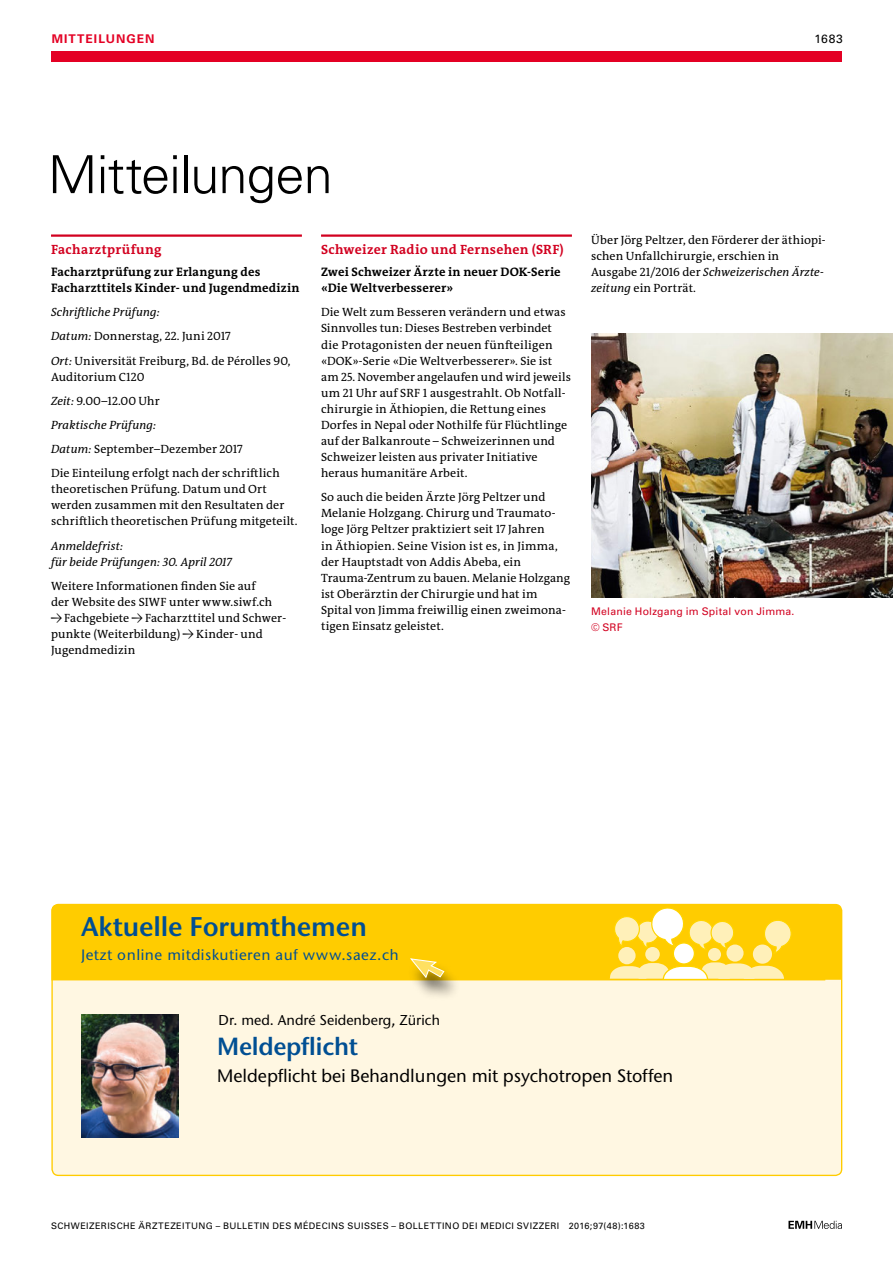
<style>
.page{position:relative;width:893px;height:1263px;background:#fff}
.page>*{position:absolute;margin:0;border:0;box-sizing:border-box;transform-origin:0 0}
.article-title{font:300 52.5px "Univers LT Std";letter-spacing:-.02em;color:#000}
.t1{font:600 27px "Stone Sans ITC Std";letter-spacing:-.005em;color:#004f93}
.t2{font:600 24.75px "Stone Sans ITC Std";letter-spacing:-.015em;color:#004f93}
.t3{font:500 18px "Stone Sans ITC Std";color:#000}
.t4{font:500 15px "Stone Sans ITC Std";letter-spacing:.035em;color:#004f93}
.t5{font:500 14.25px "Stone Sans ITC Std";letter-spacing:.005em;color:#000}
.section-pf{font:700 13.5px "The Antiqua B W7";letter-spacing:.02em;color:#d20020}
.section-h1{font:700 13.5px "The Antiqua B W7";letter-spacing:.03em;color:#d20020}
.section-h2{font:700 12.3px/16px "The Antiqua B W7";letter-spacing:.02em;color:#000}
.section-pf-2{font:700 12.3px/16px "The Antiqua B W7";letter-spacing:.015em;color:#000}
.section-pf-3{font:12px/16px "The Antiqua B W5 Plain";letter-spacing:.01em;color:#000}
.section-pf-4{font:italic 12px/16px "The Antiqua B W5 Plain";letter-spacing:.01em;color:#000}
.ressort{font:700 12px "Univers LT Std";letter-spacing:.085em;color:#e40024}
.ressort-2{font:12px "Univers LT Std";color:#000}
.section-pf-5{font:10.5px/15.8px "Univers LT Std";letter-spacing:.02em;color:#d20020}
.section-pf-6{font:9px "Univers LT Std";letter-spacing:.05em;color:#000}
.s1{font-style:italic}
</style>
<div class="page">
<svg style="left:788px;top:1221px;width:54px;height:8px"></svg>
<div style="left:51px;top:51px;width:791px;height:11px;background:#e40024"></div>
<hr style="left:51px;top:234px;width:251px;height:3px;background:#d20020">
<hr style="left:321px;top:234px;width:251px;height:3px;background:#d20020">
<img style="left:591px;top:334px;width:302px;height:263px">
<div style="left:52px;top:904px;width:790px;height:271px;background:#fff7e2;border-radius:6px"></div>
<svg style="left:51px;top:903px;width:775px;height:78px;background:#ffeba2"></svg>
<div style="left:52px;top:904px;width:790px;height:76px;background:#fc0"></div>
<svg style="left:761px;top:917px;width:33px;height:38px"></svg>
<svg style="left:612px;top:905px;width:124px;height:46px;background:#ffdd57"></svg>
<div style="left:708px;top:948px;width:13px;height:13px;background:#fff0b9;border-radius:50%"></div>
<div style="left:726px;top:944px;width:18px;height:17px;background:#fff0b9;border-radius:50%"></div>
<div style="left:645px;top:947px;width:15px;height:14px;background:#fff0b9;border-radius:50%"></div>
<div style="left:618px;top:947px;width:18px;height:17px;background:#fff0b9;border-radius:50%"></div>
<div style="left:673px;top:943px;width:21px;height:21px;background:#fff;border-radius:50%"></div>
<div style="left:673px;top:942px;width:22px;height:23px;border:1px solid #ffd400;border-radius:50%"></div>
<svg style="left:610px;top:962px;width:174px;height:18px;background:#ffe78c"></svg>
<div style="left:753px;top:944px;width:19px;height:20px;background:#fff0b9;border-radius:50%"></div>
<div style="left:407px;top:960px;width:54px;height:41px;background:#000;opacity:.6"></div>
<svg style="left:410px;top:957px;width:35px;height:22px"></svg>
<img style="left:81px;top:1014px;width:98px;height:123px">
<p class="ressort" style="left:52px;top:31px;width:104px">MITTEILUNGEN</p>
<p class="ressort-2" style="left:815px;top:31px;width:30px">1683</p>
<p class="article-title" style="left:48px;top:143px;width:286px">Mitteilungen</p>
<p class="section-h1" style="left:51px;top:241px;width:112px">Facharztprüfung</p>
<p class="section-h2" style="left:51px;top:264px;width:250px">Facharztprüfung zur Erlangung des<br>Facharzttitels Kinder- und Jugendmedizin</p>
<p class="section-pf-4" style="left:51px;top:304px;width:110px">Schriftliche Prüfung:</p>
<p class="section-pf-3" style="left:51px;top:328px;width:181px"><span class="s1">Datum:</span> Donnerstag, 22. Juni 2017</p>
<p class="section-pf-3" style="left:51px;top:353px;width:241px"><span class="s1">Ort:</span> Universität Freiburg, Bd. de Pérolles 90,<br>Auditorium C120</p>
<p class="section-pf-3" style="left:51px;top:393px;width:110px"><span class="s1">Zeit:</span> 9.00–12.00 Uhr</p>
<p class="section-pf-4" style="left:51px;top:417px;width:107px">Praktische Prüfung:</p>
<p class="section-pf-3" style="left:51px;top:441px;width:193px"><span class="s1">Datum:</span> September–Dezember 2017</p>
<p class="section-pf-3" style="left:51px;top:465px;width:248px">Die Einteilung erfolgt nach der schriftlich theoretischen Prüfung. Datum und Ort werden zusammen mit den Resultaten der schriftlich theoretischen Prüfung mitgeteilt.</p>
<p class="section-pf-4" style="left:51px;top:538px;width:182px">Anmeldefrist:<br>für beide Prüfungen: 30. April 2017</p>
<p class="section-pf-3" style="left:51px;top:578px;width:223px">Weitere Informationen finden Sie auf der Website des SIWF unter www.siwf.ch</p>
<p class="section-pf-3" style="left:51px;top:610px;width:237px">→ Fachgebiete → Facharzttitel und Schwer&shy;punkte (Weiterbildung) → Kinder- und<br>Jugendmedizin</p>
<p class="section-pf" style="left:321px;top:241px;width:244px">Schweizer Radio und Fernsehen (SRF)</p>
<p class="section-pf-2" style="left:321px;top:264px;width:241px">Zwei Schweizer Ärzte in neuer DOK-Serie «Die Weltverbesserer»</p>
<p class="section-pf-3" style="left:321px;top:304px;width:251px">Die Welt zum Besseren verändern und etwas Sinnvolles tun: Dieses Bestreben verbindet die Protagonisten der neuen fünfteiligen «DOK»-Serie «Die Weltverbesserer». Sie ist am 25. November angelaufen und wird jeweils um 21 Uhr auf SRF 1 ausgestrahlt. Ob Notfall&shy;chirurgie in Äthiopien, die Rettung eines Dorfes in Nepal oder Nothilfe für Flüchtlinge auf der Balkanroute – Schweizerinnen und Schweizer leisten aus privater Initiative heraus humanitäre Arbeit.</p>
<p class="section-pf-3" style="left:321px;top:489px;width:251px">So auch die beiden Ärzte Jörg Peltzer und Melanie Holzgang. Chirurg und Traumato&shy;loge Jörg Peltzer praktiziert seit 17 Jahren<br>in Äthiopien. Seine Vision ist es, in Jimma, der Hauptstadt von Addis Abeba, ein Trauma-Zentrum zu bauen. Melanie Holzgang ist Oberärztin der Chirurgie und hat im Spital von Jimma freiwillig einen zweimona&shy;tigen Einsatz geleistet.</p>
<p class="section-pf-3" style="left:591px;top:232px;width:236px">Über Jörg Peltzer, den Förderer der äthiopi&shy;schen Unfallchirurgie, erschien in Ausgabe 21/2016 der <span class="s1">Schweizerischen Ärzte&shy;zeitung</span> ein Porträt.</p>
<p class="section-pf-5" style="left:591px;top:603px;width:205px">Melanie Holzgang im Spital von Jimma. © SRF</p>
<p class="t1" style="left:81px;top:909px;width:287px">Aktuelle Forumthemen</p>
<p class="t4" style="left:81px;top:946px;width:319px">Jetzt online mitdiskutieren auf www.saez.ch</p>
<p class="t5" style="left:219px;top:1011px;width:223px">Dr. med. André Seidenberg, Zürich</p>
<p class="t2" style="left:217px;top:1031px;width:142px">Meldepflicht</p>
<p class="t3" style="left:217px;top:1064px;width:458px">Meldepflicht bei Behandlungen mit psychotropen Stoffen</p>
<p class="section-pf-6" style="left:51px;top:1220px;width:595px">SCHWEIZERISCHE ÄRZTEZEITUNG – BULLETIN DES MÉDECINS SUISSES – BOLLETTINO DEI MEDICI SVIZZERI 2016;97(48):1683</p>
</div>
